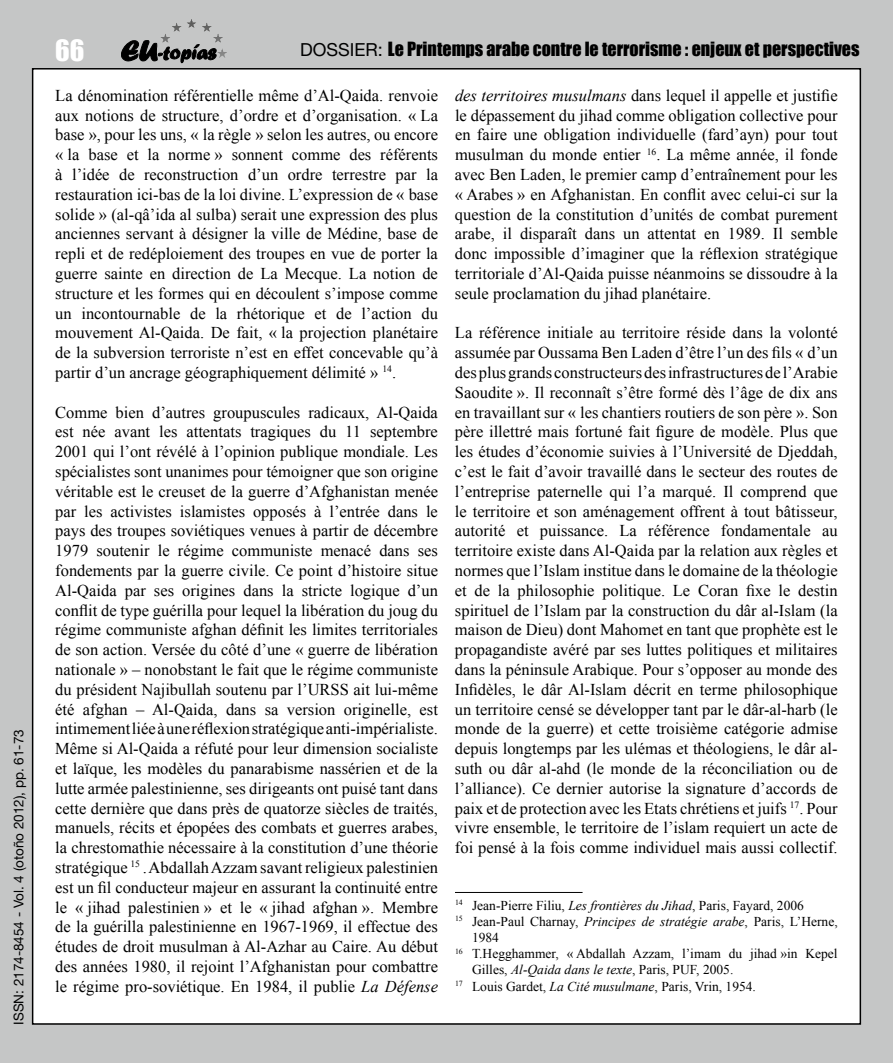
<style>
.page{position:relative;width:893px;height:1063px;background:#c5c6c6}
.page>*{position:absolute;margin:0;border:0;box-sizing:border-box;transform-origin:0 0}
.t1{font:27px "Impact";color:#fff}
.t2{font:18px "Impact";color:#000}
.t3{font:16.5px/19.8px "Times New Roman";color:#000;text-align:justify}
.t4{font:13.5px "Times New Roman";color:#000}
.t5{font:13.5px "Helvetica Neue";color:#000}
.s1{font-family:"Helvetica Neue"}
.s2{font-style:italic}
</style>
<div class="page">
<div style="left:33px;top:69px;width:827px;height:955px;background:#fff"></div>
<svg style="left:121px;top:40px;width:95px;height:23px"></svg>
<hr style="left:161px;top:19px;width:66px;height:1px;background:#575757">
<hr style="left:161px;top:20px;width:66px;height:1px;background:#585858">
<hr style="left:161px;top:21px;width:66px;height:1px;background:#595959">
<hr style="left:161px;top:22px;width:66px;height:1px;background:#5b5b5a">
<hr style="left:161px;top:23px;width:66px;height:1px;background:#5c5c5b">
<hr style="left:161px;top:24px;width:66px;height:1px;background:#5e5e5d">
<hr style="left:161px;top:25px;width:66px;height:1px;background:#5f5f5e">
<hr style="left:161px;top:26px;width:66px;height:1px;background:#616160">
<hr style="left:161px;top:27px;width:66px;height:1px;background:#626261">
<hr style="left:161px;top:28px;width:66px;height:1px;background:#646463">
<hr style="left:161px;top:29px;width:66px;height:1px;background:#656564">
<hr style="left:161px;top:30px;width:66px;height:1px;background:#666665">
<hr style="left:161px;top:31px;width:66px;height:1px;background:#686867">
<hr style="left:161px;top:32px;width:66px;height:1px;background:#696968">
<hr style="left:161px;top:33px;width:66px;height:1px;background:#6b6b6a">
<hr style="left:161px;top:34px;width:66px;height:1px;background:#6c6c6b">
<hr style="left:161px;top:35px;width:66px;height:1px;background:#6d6d6d">
<hr style="left:161px;top:36px;width:66px;height:1px;background:#6e6e6e">
<hr style="left:161px;top:37px;width:66px;height:1px;background:#707070">
<hr style="left:161px;top:38px;width:66px;height:1px;background:#717171">
<hr style="left:161px;top:39px;width:66px;height:1px;background:#737373">
<hr style="left:161px;top:40px;width:66px;height:1px;background:#747474">
<hr style="left:161px;top:41px;width:66px;height:1px;background:#757574">
<hr style="left:161px;top:42px;width:66px;height:1px;background:#777776">
<hr style="left:161px;top:43px;width:66px;height:1px;background:#787877">
<hr style="left:161px;top:44px;width:66px;height:1px;background:#7a7a79">
<hr style="left:161px;top:45px;width:66px;height:1px;background:#7b7b7a">
<hr style="left:161px;top:46px;width:66px;height:1px;background:#7c7d7c">
<hr style="left:161px;top:47px;width:66px;height:1px;background:#7d7e7d">
<hr style="left:161px;top:48px;width:66px;height:1px;background:#7f7f7f">
<hr style="left:161px;top:49px;width:66px;height:1px;background:#808080">
<hr style="left:161px;top:50px;width:66px;height:1px;background:#818181">
<hr style="left:161px;top:51px;width:66px;height:1px;background:#838383">
<hr style="left:161px;top:52px;width:66px;height:1px;background:#848484">
<hr style="left:161px;top:53px;width:66px;height:1px;background:#868685">
<hr style="left:161px;top:54px;width:66px;height:1px;background:#878786">
<hr style="left:161px;top:55px;width:66px;height:1px;background:#888988">
<hr style="left:161px;top:56px;width:66px;height:1px;background:#898989">
<hr style="left:161px;top:57px;width:66px;height:1px;background:#8b8b8b">
<hr style="left:455px;top:892px;width:128px;height:1px;background:#000">
<p class="t5" style="left:11px;top:1025px;width:297px;rotate:-90deg">ISSN: 2174-8454 - Vol. 4 (otoño 2012), pp. 61-73</p>
<h1 class="t1" style="left:55px;top:29px;width:31px">66</h1>
<p class="t2" style="left:300px;top:35px;width:561px"><span class="s1">DOSSIER:</span> Le Printemps arabe contre le terrorisme : enjeux et perspectives</p>
<p class="t3" style="left:55px;top:85px;width:384px">La dénomination référentielle même d’Al-Qaida. renvoie aux notions de structure, d’ordre et d’organisation. « La base », pour les uns, « la règle » selon les autres, ou encore « la base et la norme » sonnent comme des référents à l’idée de reconstruction d’un ordre terrestre par la restauration ici-bas de la loi divine. L’expression de « base solide » (al-qâ’ida al sulba) serait une expression des plus anciennes servant à désigner la ville de Médine, base de repli et de redéploiement des troupes en vue de porter la guerre sainte en direction de La Mecque. La notion de structure et les formes qui en découlent s’impose comme un incontournable de la rhétorique et de l’action du mouvement Al-Qaida. De fait, « la projection planétaire de la subversion terroriste n’est en effet concevable qu’à partir d’un ancrage géographiquement délimité » <sup>14</sup>.</p>
<p class="t3" style="left:55px;top:402px;width:384px">Comme bien d’autres groupuscules radicaux, Al-Qaida est née avant les attentats tragiques du 11 septembre 2001 qui l’ont révélé à l’opinion publique mondiale. Les spécialistes sont unanimes pour témoigner que son origine véritable est le creuset de la guerre d’Afghanistan menée par les activistes islamistes opposés à l’entrée dans le pays des troupes soviétiques venues à partir de décembre 1979 soutenir le régime communiste menacé dans ses fondements par la guerre civile. Ce point d’histoire situe Al-Qaida par ses origines dans la stricte logique d’un conflit de type guérilla pour lequel la libération du joug du régime communiste afghan définit les limites territoriales de son action. Versée du côté d’une « guerre de libération nationale » – nonobstant le fait que le régime communiste du président Najibullah soutenu par l’URSS ait lui-même été afghan – Al-Qaida, dans sa version originelle, est intimement liée à une réflexion stratégique anti-impérialiste.<br>Même si Al-Qaida a réfuté pour leur dimension socialiste et laïque, les modèles du panarabisme nassérien et de la lutte armée palestinienne, ses dirigeants ont puisé tant dans cette dernière que dans près de quatorze siècles de traités, manuels, récits et épopées des combats et guerres arabes, la chrestomathie nécessaire à la constitution d’une théorie stratégique <sup>15</sup> . Abdallah Azzam savant religieux palestinien est un fil conducteur majeur en assurant la continuité entre le « jihad palestinien » et le « jihad afghan ». Membre de la guérilla palestinienne en 1967-1969, il effectue des études de droit musulman à Al-Azhar au Caire. Au début des années 1980, il rejoint l’Afghanistan pour combattre le régime pro-soviétique. En 1984, il publie <span class="s2">La Défense</span></p>
<p class="t3" style="left:455px;top:85px;width:384px"><span class="s2">des territoires musulmans</span> dans lequel il appelle et justifie le dépassement du jihad comme obligation collective pour en faire une obligation individuelle (fard’ayn) pour tout musulman du monde entier <sup>16</sup>. La même année, il fonde avec Ben Laden, le premier camp d’entraînement pour les « Arabes » en Afghanistan. En conflit avec celui-ci sur la question de la constitution d’unités de combat purement arabe, il disparaît dans un attentat en 1989. Il semble donc impossible d’imaginer que la réflexion stratégique territoriale d’Al-Qaida puisse néanmoins se dissoudre à la seule proclamation du jihad planétaire.</p>
<p class="t3" style="left:455px;top:323px;width:384px">La référence initiale au territoire réside dans la volonté assumée par Oussama Ben Laden d’être l’un des fils « d’un des plus grands constructeurs des infrastructures de l’Arabie Saoudite ». Il reconnaît s’être formé dès l’âge de dix ans en travaillant sur « les chantiers routiers de son père ». Son père illettré mais fortuné fait figure de modèle. Plus que les études d’économie suivies à l’Université de Djeddah, c’est le fait d’avoir travaillé dans le secteur des routes de l’entreprise paternelle qui l’a marqué. Il comprend que le territoire et son aménagement offrent à tout bâtisseur, autorité et puissance. La référence fondamentale au territoire existe dans Al-Qaida par la relation aux règles et normes que l’Islam institue dans le domaine de la théologie et de la philosophie politique. Le Coran fixe le destin spirituel de l’Islam par la construction du dâr al-Islam (la maison de Dieu) dont Mahomet en tant que prophète est le propagandiste avéré par ses luttes politiques et militaires dans la péninsule Arabique. Pour s’opposer au monde des Infidèles, le dâr Al-Islam décrit en terme philosophique un territoire censé se développer tant par le dâr-al-harb (le monde de la guerre) et cette troisième catégorie admise depuis longtemps par les ulémas et théologiens, le dâr al&shy;suth ou dâr al-ahd (le monde de la réconciliation ou de l’alliance). Ce dernier autorise la signature d’accords de paix et de protection avec les Etats chrétiens et juifs <sup>17</sup>. Pour vivre ensemble, le territoire de l’islam requiert un acte de foi pensé à la fois comme individuel mais aussi collectif.</p>
<p class="t4" style="left:455px;top:896px;width:350px"><sup>14</sup> Jean-Pierre Filiu, <span class="s2">Les frontières du Jihad</span>, Paris, Fayard, 2006</p>
<p class="t4" style="left:455px;top:912px;width:384px"><sup>15</sup> Jean-Paul Charnay, <span class="s2">Principes de stratégie arabe</span>, Paris, L’Herne,</p>
<p class="t4" style="left:472px;top:928px;width:28px">1984</p>
<p class="t4" style="left:455px;top:945px;width:384px"><sup>16</sup> T.Hegghammer, « Abdallah Azzam, l’imam du jihad »in Kepel</p>
<p class="t4" style="left:472px;top:961px;width:263px">Gilles, <span class="s2">Al-Qaida dans le texte</span>, Paris, PUF, 2005.</p>
<p class="t4" style="left:455px;top:977px;width:302px"><sup>17</sup> Louis Gardet, <span class="s2">La Cité musulmane</span>, Paris, Vrin, 1954.</p>
</div>
